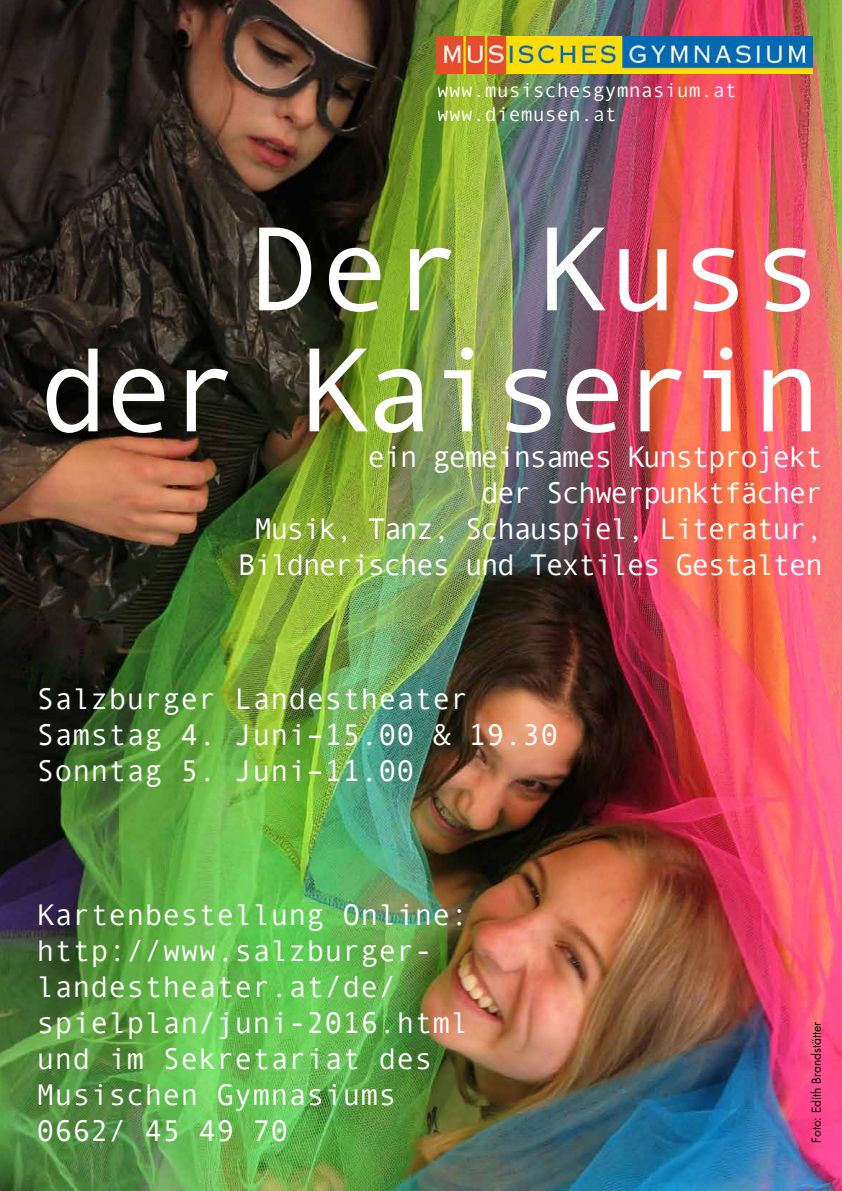
<style>
.page{position:relative;width:842px;height:1191px;background:#fff}
.page>*{position:absolute;margin:0;border:0;box-sizing:border-box;transform-origin:0 0}
.t1{font:120px/121px "Andale Mono";letter-spacing:-.06em;color:#fff;text-align:right}
.t2{font:30px/36px "Andale Mono";color:#fff}
.t3{font:30px/36px "Andale Mono";letter-spacing:-.06em;color:#fff;text-align:right}
.t4{font:20px/24px "Andale Mono";color:#fff}
.t5{font:12px "Futura";color:#000}
</style>
<div class="page">
<img style="left:0;top:0;width:842px;height:1191px">
<img style="left:437px;top:36px;width:375px;height:37px">
<p class="t4" style="left:437px;top:78px;width:302px">www.musischesgymnasium.at www.diemusen.at</p>
<h1 class="t1" style="left:38px;top:208px;width:786px">Der Kuss der Kaiserin</h1>
<p class="t3" style="left:238px;top:439px;width:587px">ein gemeinsames Kunstprojekt<br>der Schwerpunktfächer<br>Musik, Tanz, Schauspiel, Literatur,<br>Bildnerisches und Textiles Gestalten</p>
<p class="t2" style="left:36px;top:680px;width:524px">Salzburger Landestheater<br>Samstag 4. Juni–15.00 &amp; 19.30<br>Sonntag 5. Juni–11.00</p>
<p class="t2" style="left:36px;top:896px;width:434px">Kartenbestellung Online: http://www.salzburger&shy;landestheater.at/de/ spielplan/juni-2016.html und im Sekretariat des<br>Musischen Gymnasiums<br>0662/ 45 49 70</p>
<p class="t5" style="left:808px;top:1142px;width:122px;rotate:-90deg">Foto: Edith Brandstätter</p>
</div>
